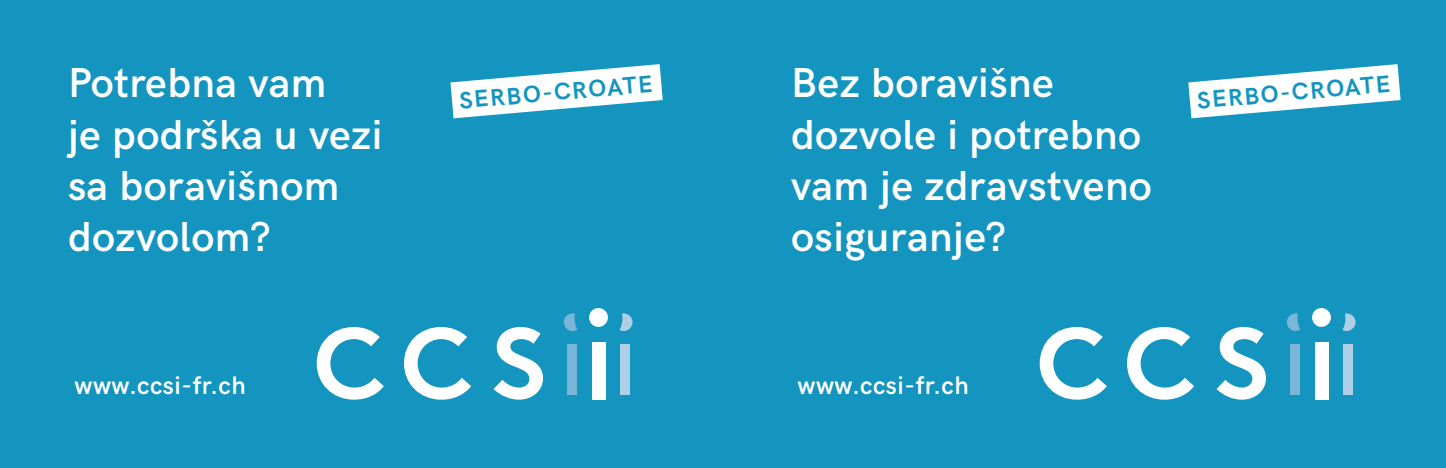
<style>
.page{position:relative;width:1446px;height:468px;background:#fff}
.page>*{position:absolute;margin:0;border:0;box-sizing:border-box;transform-origin:0 0}
.t1{font:600 42px/51px "HK Grotesk";letter-spacing:.01em;color:#fff}
.t2{font:600 25.5px "HK Grotesk";letter-spacing:.02em;color:#fff}
.t3{font:700 24px "HK Grotesk";color:#1495bf}
</style>
<div class="page">
<div style="left:0;top:0;width:723px;height:468px;background:#1495bf"></div>
<svg style="left:450px;top:64px;width:213px;height:55px"></svg>
<svg style="left:619px;top:313px;width:13px;height:18px"></svg>
<div style="left:620px;top:344px;width:10px;height:51px;background:#aed0e7"></div>
<svg style="left:317px;top:327px;width:67px;height:72px"></svg>
<svg style="left:404px;top:327px;width:67px;height:72px"></svg>
<svg style="left:493px;top:327px;width:50px;height:72px"></svg>
<div style="left:589px;top:308px;width:19px;height:19px;background:#fff;border-radius:50%"></div>
<div style="left:591px;top:342px;width:14px;height:57px;background:#fff"></div>
<div style="left:566px;top:344px;width:10px;height:51px;background:#7ab6d7"></div>
<svg style="left:564px;top:313px;width:13px;height:18px"></svg>
<div style="left:723px;top:0;width:723px;height:468px;background:#1495bf"></div>
<svg style="left:1188px;top:64px;width:213px;height:55px"></svg>
<svg style="left:1342px;top:313px;width:13px;height:18px"></svg>
<div style="left:1343px;top:344px;width:10px;height:51px;background:#aed0e7"></div>
<svg style="left:1039px;top:327px;width:68px;height:72px"></svg>
<svg style="left:1127px;top:327px;width:67px;height:72px"></svg>
<svg style="left:1216px;top:327px;width:50px;height:72px"></svg>
<div style="left:1312px;top:308px;width:19px;height:19px;background:#fff;border-radius:50%"></div>
<div style="left:1314px;top:342px;width:14px;height:57px;background:#fff"></div>
<div style="left:1289px;top:344px;width:10px;height:51px;background:#7ab6d7"></div>
<svg style="left:1287px;top:313px;width:13px;height:18px"></svg>
<p class="t1" style="left:68px;top:54px;width:316px">Potrebna vam<br>je podrška u vezi sa boravišnom dozvolom?</p>
<p class="t2" style="left:74px;top:366px;width:173px">www.ccsi-fr.ch</p>
<p class="t3" style="left:458px;top:83px;width:195px;rotate:-5deg">SERBO-CROATE</p>
<p class="t1" style="left:791px;top:54px;width:362px">Bez boravišne dozvole i potrebno vam je zdravstveno osiguranje?</p>
<p class="t3" style="left:1195px;top:83px;width:195px;rotate:-5deg">SERBO-CROATE</p>
<p class="t2" style="left:797px;top:366px;width:173px">www.ccsi-fr.ch</p>
</div>
